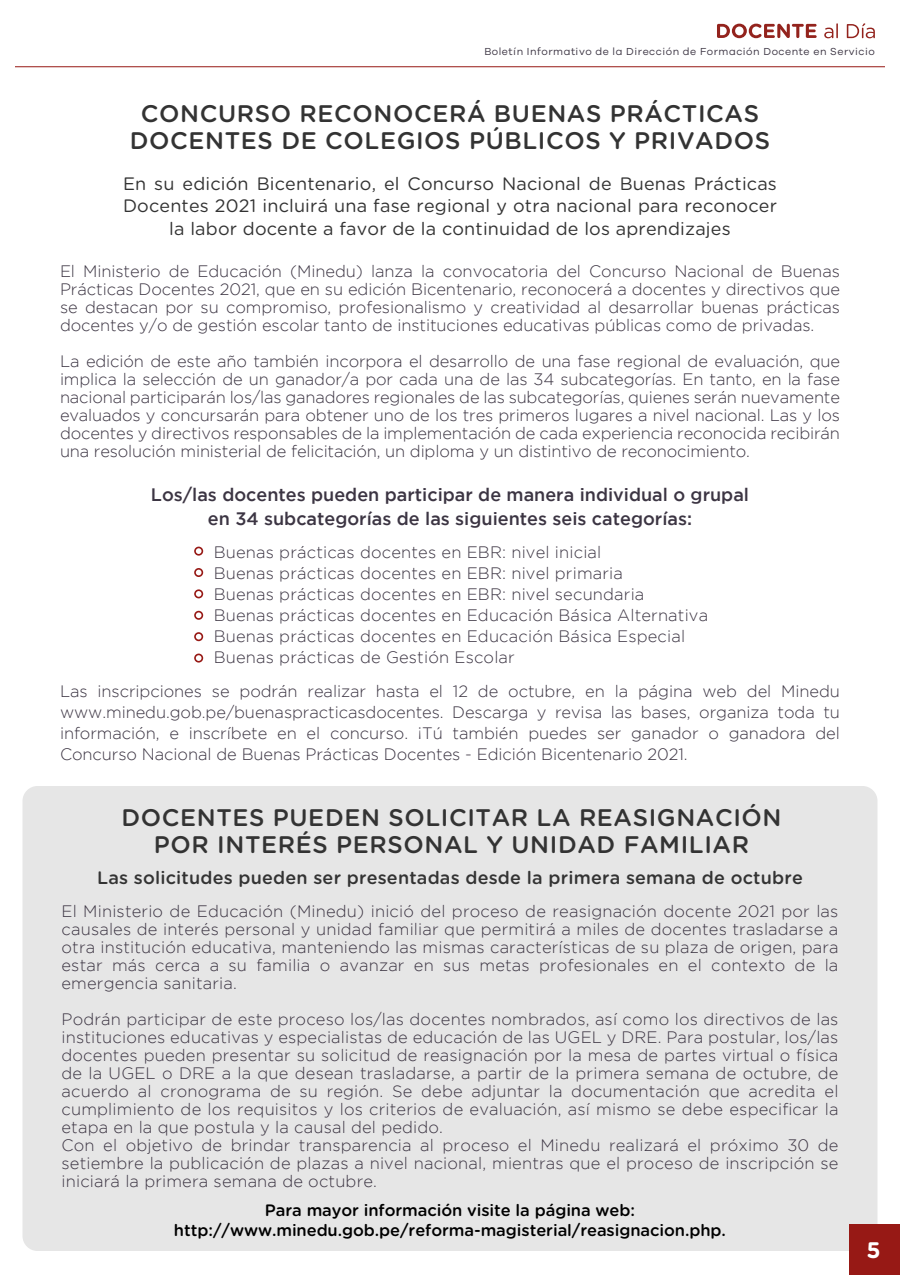
<style>
.page{position:relative;width:900px;height:1275px;background:#fff}
.page>*{position:absolute;margin:0;border:0;box-sizing:border-box;transform-origin:0 0}
.t1{font:500 24px/27px "Gotham Rounded";letter-spacing:.025em;color:#333;text-align:center}
.t2{font:700 22.5px "Gotham Rounded";color:#fff}
.t3{font:18px/22.5px "Gotham Rounded";letter-spacing:.01em;color:#333;text-align:center}
.t4{font:500 18px/24px "Gotham";color:#3c3543;text-align:center}
.t5{font:500 18px "Gotham Rounded";letter-spacing:.01em;color:#333}
.t6{font:300 16.5px/18px "Gotham";letter-spacing:.01em;color:#3c3543;text-align:justify}
.t7{font:500 16.5px/19.5px "Gotham Rounded";letter-spacing:-.005em;color:#000;text-align:center}
.t8{font:10.5px "Galano Grotesque";letter-spacing:.05em;color:#3c3543}
</style>
<div class="page">
<div style="left:22px;top:786px;width:856px;height:465px;background:#e6e6e6;border-radius:15px"></div>
<svg style="left:717px;top:24px;width:100px;height:14px"></svg>
<svg style="left:824px;top:23px;width:14px;height:15px"></svg>
<svg style="left:847px;top:23px;width:28px;height:15px"></svg>
<hr style="left:15px;top:66px;width:870px;height:1px;background:#971915">
<div style="left:849px;top:1224px;width:51px;height:51px;background:#971915"></div>
<svg style="left:194px;top:547px;width:9px;height:9px"></svg>
<svg style="left:194px;top:568px;width:9px;height:9px"></svg>
<svg style="left:194px;top:589px;width:9px;height:9px"></svg>
<svg style="left:194px;top:611px;width:9px;height:9px"></svg>
<svg style="left:194px;top:632px;width:9px;height:9px"></svg>
<svg style="left:194px;top:654px;width:9px;height:9px"></svg>
<p class="t8" style="left:484px;top:45px;width:392px">Boletín Informativo de la Dirección de Formación Docente en Servicio</p>
<h1 class="t1" style="left:130px;top:99px;width:642px">CONCURSO RECONOCERÁ BUENAS PRÁCTICAS<br>DOCENTES DE COLEGIOS PÚBLICOS Y PRIVADOS</h1>
<p class="t3" style="left:123px;top:171px;width:656px">En su edición Bicentenario, el Concurso Nacional de Buenas Prácticas<br>Docentes 2021 incluirá una fase regional y otra nacional para reconocer la labor docente a favor de la continuidad de los aprendizajes</p>
<p class="t6" style="left:60px;top:262px;width:782px">El Ministerio de Educación (Minedu) lanza la convocatoria del Concurso Nacional de Buenas Prácticas Docentes 2021, que en su edición Bicentenario, reconocerá a docentes y directivos que se destacan por su compromiso, profesionalismo y creatividad al desarrollar buenas prácticas docentes y/o de gestión escolar tanto de instituciones educativas públicas como de privadas.</p>
<p class="t6" style="left:60px;top:352px;width:782px">La edición de este año también incorpora el desarrollo de una fase regional de evaluación, que implica la selección de un ganador/a por cada una de las 34 subcategorías. En tanto, en la fase nacional participarán los/las ganadores regionales de las subcategorías, quienes serán nuevamente evaluados y concursarán para obtener uno de los tres primeros lugares a nivel nacional. Las y los docentes y directivos responsables de la implementación de cada experiencia reconocida recibirán una resolución ministerial de felicitación, un diploma y un distintivo de reconocimiento.</p>
<p class="t4" style="left:151px;top:482px;width:600px">Los/las docentes pueden participar de manera individual o grupal en 34 subcategorías de las siguientes seis categorías:</p>
<p class="t6" style="left:214px;top:542px;width:496px;line-height:21px;text-align:left">Buenas prácticas docentes en EBR: nivel inicial<br>Buenas prácticas docentes en EBR: nivel primaria<br>Buenas prácticas docentes en EBR: nivel secundaria Buenas prácticas docentes en Educación Básica Alternativa Buenas prácticas docentes en Educación Básica Especial Buenas prácticas de Gestión Escolar</p>
<p class="t6" style="left:60px;top:680px;width:782px;line-height:21px">Las inscripciones se podrán realizar hasta el 12 de octubre, en la página web del Minedu www.minedu.gob.pe/buenaspracticasdocentes. Descarga y revisa las bases, organiza toda tu información, e inscríbete en el concurso. ¡Tú también puedes ser ganador o ganadora del Concurso Nacional de Buenas Prácticas Docentes - Edición Bicentenario 2021.</p>
<h1 class="t1" style="left:121px;top:803px;width:662px">DOCENTES PUEDEN SOLICITAR LA REASIGNACIÓN<br>POR INTERÉS PERSONAL Y UNIDAD FAMILIAR</h1>
<p class="t5" style="left:97px;top:865px;width:707px">Las solicitudes pueden ser presentadas desde la primera semana de octubre</p>
<p class="t6" style="left:62px;top:902px;width:779px">El Ministerio de Educación (Minedu) inició del proceso de reasignación docente 2021 por las causales de interés personal y unidad familiar que permitirá a miles de docentes trasladarse a otra institución educativa, manteniendo las mismas características de su plaza de origen, para estar más cerca a su familia o avanzar en sus metas profesionales en el contexto de la emergencia sanitaria.</p>
<p class="t6" style="left:62px;top:1010px;width:779px;text-align:left">Podrán participar de este proceso los/las docentes nombrados, así como los directivos de las instituciones educativas y especialistas de educación de las UGEL y DRE. Para postular, los/las docentes pueden presentar su solicitud de reasignación por la mesa de partes virtual o física de la UGEL o DRE a la que desean trasladarse, a partir de la primera semana de octubre, de acuerdo al cronograma de su región. Se debe adjuntar la documentación que acredita el cumplimiento de los requisitos y los criterios de evaluación, así mismo se debe especificar la etapa en la que postula y la causal del pedido.<br>Con el objetivo de brindar transparencia al proceso el Minedu realizará el próximo 30 de setiembre la publicación de plazas a nivel nacional, mientras que el proceso de inscripción se iniciará la primera semana de octubre.</p>
<p class="t7" style="left:174px;top:1200px;width:554px">Para mayor información visite la página web: http://www.minedu.gob.pe/reforma-magisterial/reasignacion.php.</p>
<h2 class="t2" style="left:867px;top:1233px;width:16px">5</h2>
</div>
